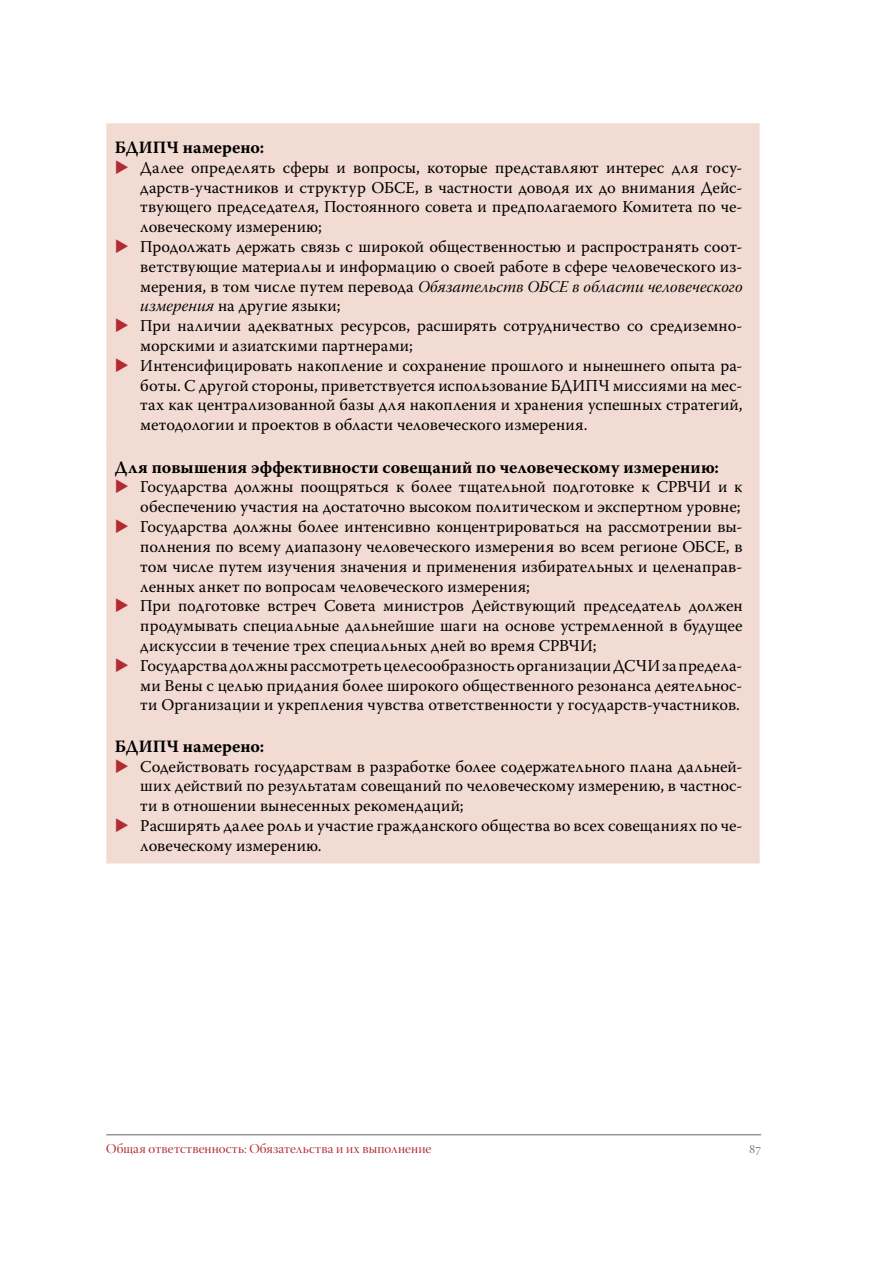
<style>
.page{position:relative;width:893px;height:1263px;background:#fff}
.page>*{position:absolute;margin:0;border:0;box-sizing:border-box;transform-origin:0 0}
.t1{font:700 17.25px "Warnock Pro";letter-spacing:.005em;color:#000}
.t2{font:16.5px/19.8px "Warnock Pro";letter-spacing:.005em;color:#000;text-align:justify}
.t3{font:16.5px "Warnock Pro It Subh";letter-spacing:.005em;color:#000}
.t4{font:13.5px "Warnock Pro Disp";letter-spacing:.015em;color:#b32b31}
.t5{font:13.5px "Warnock Pro Light Disp";color:#646567}
.s1{color:#b32b31}
.s2{font-family:"Warnock Pro"}
.s3{font-family:"Warnock Pro It Subh"}
</style>
<div class="page">
<hr style="left:106px;top:1134px;width:655px;height:1px;background:#646567">
<div style="left:106px;top:123px;width:654px;height:740px;background:#f2dbd3"></div>
<p class="t1" style="left:115px;top:137px;width:151px">БДИПЧ намерено:</p>
<p class="t2" style="left:140px;top:157px;width:604px;text-indent:-26px"><span class="s1">◆</span> Далее определять сферы и вопросы, которые представляют интерес для госу&shy;дарств-участников и структур ОБСЕ, в частности доводя их до внимания Дейс&shy;твующего председателя, Постоянного совета и предполагаемого Комитета по че&shy;ловеческому измерению;</p>
<p class="t2" style="left:115px;top:236px;width:629px;text-align:right"><span class="s1">◆</span> Продолжать держать связь с широкой общественностью и распространять соот&shy;ветствующие материалы и информацию о своей работе в сфере человеческого из-</p>
<p class="t3" style="left:140px;top:277px;width:604px"><span class="s2">мерения, в том числе путем перевода</span> Обязательств ОБСЕ в области человеческого</p>
<p class="t2" style="left:140px;top:296px;width:202px"><span class="s3">измерения</span> на другие языки;</p>
<p class="t2" style="left:140px;top:316px;width:604px;text-indent:-26px"><span class="s1">◆</span> При наличии адекватных ресурсов, расширять сотрудничество со средиземно&shy;морскими и азиатскими партнерами;</p>
<p class="t2" style="left:140px;top:355px;width:604px;text-indent:-26px"><span class="s1">◆</span> Интенсифицировать накопление и сохранение прошлого и нынешнего опыта ра&shy;боты. С другой стороны, приветствуется использование БДИПЧ миссиями на мес&shy;тах как централизованной базы для накопления и хранения успешных стратегий, методологии и проектов в области человеческого измерения.</p>
<p class="t1" style="left:115px;top:457px;width:606px">Для повышения эффективности совещаний по человеческому измерению:</p>
<p class="t2" style="left:115px;top:477px;width:629px;text-align:right"><span class="s1">◆</span> Государства должны поощряться к более тщательной подготовке к СРВЧИ и к обеспечению участия на достаточно высоком политическом и экспертном уровне;</p>
<p class="t2" style="left:140px;top:516px;width:604px;text-indent:-26px"><span class="s1">◆</span> Государства должны более интенсивно концентрироваться на рассмотрении вы&shy;полнения по всему диапазону человеческого измерения во всем регионе ОБСЕ, в том числе путем изучения значения и применения избирательных и целенаправ&shy;ленных анкет по вопросам человеческого измерения;</p>
<p class="t2" style="left:140px;top:596px;width:604px;text-indent:-26px"><span class="s1">◆</span> При подготовке встреч Совета министров Действующий председатель должен продумывать специальные дальнейшие шаги на основе устремленной в будущее дискуссии в течение трех специальных дней во время СРВЧИ;</p>
<p class="t2" style="left:140px;top:655px;width:604px;text-indent:-26px"><span class="s1">◆</span> Государства должны рассмотреть целесообразность организации ДСЧИза предела&shy;ми Вены с целью придания более широкого общественного резонанса деятельнос&shy;ти Организации и укрепления чувства ответственности у государств-участников.</p>
<p class="t1" style="left:115px;top:736px;width:151px">БДИПЧ намерено:</p>
<p class="t2" style="left:140px;top:756px;width:604px;text-indent:-26px"><span class="s1">◆</span> Содействовать государствам в разработке более содержательного плана дальней&shy;ших действий по результатам совещаний по человеческому измерению, в частнос&shy;ти в отношении вынесенных рекомендаций;</p>
<p class="t2" style="left:140px;top:815px;width:604px;text-indent:-26px"><span class="s1">◆</span> Расширять далее роль и участие гражданского общества во всех совещаниях по че&shy;ловеческому измерению.</p>
<p class="t4" style="left:106px;top:1141px;width:327px">Общая ответственность: Обязательства и их выполнение</p>
<p class="t5" style="left:749px;top:1141px;width:12px">87</p>
</div>
